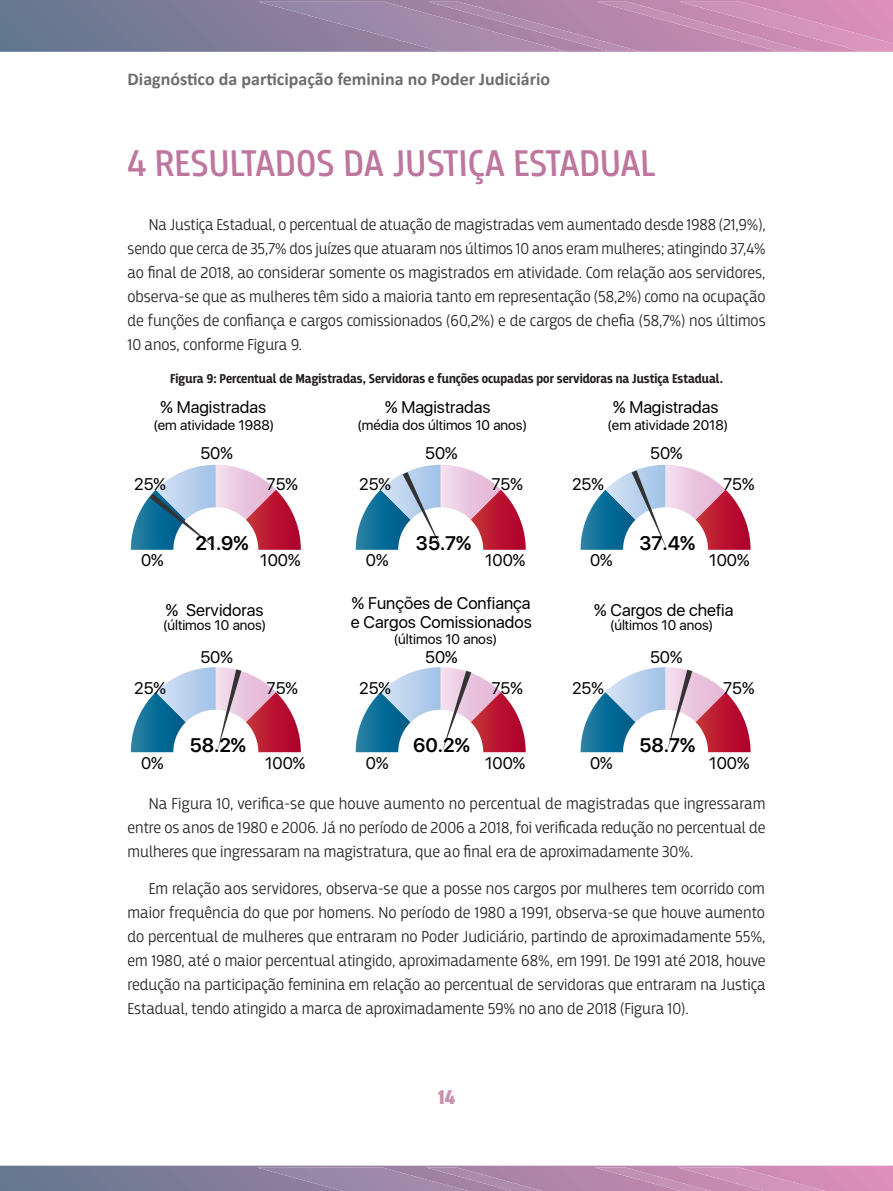
<style>
.page{position:relative;width:893px;height:1191px;background:#fff}
.page>*{position:absolute;margin:0;border:0;box-sizing:border-box;transform-origin:0 0}
.TT1{font:39px "Breakers";color:#bf769e}
.t1{font:900 21px "Breakers";color:#ca90af}
.t2{font:600 19.65px "SFUI Display";color:#000}
.t3{font:700 18px "Calibri";color:#6c6d70}
.t4{font:16.8px/18.1px "SFUI Display";color:#000}
.Texto{font:300 16.5px/24px "Breakers";color:#231f20;text-align:justify}
.t5{font:13.95px "SFUI Display";color:#000}
.FIGURA_Legenda{font:700 13.5px "Breakers";color:#231f20}
</style>
<div class="page">
<svg style="left:0;top:0;width:893px;height:52px;background:#7a7b96"></svg>
<svg style="left:259px;top:2px;width:634px;height:50px;background:#b38aae"></svg>
<svg style="left:0;top:1165px;width:893px;height:26px;background:#a588a9"></svg>
<svg style="left:131px;top:465px;width:170px;height:85px"></svg>
<svg style="left:356px;top:465px;width:170px;height:85px"></svg>
<svg style="left:581px;top:465px;width:170px;height:85px"></svg>
<svg style="left:131px;top:667px;width:170px;height:85px"></svg>
<svg style="left:356px;top:667px;width:170px;height:85px"></svg>
<svg style="left:581px;top:667px;width:170px;height:85px"></svg>
<p class="t3" style="left:128px;top:66px;width:424px">Diagnóstico da participação feminina no Poder Judiciário</p>
<p class="TT1" style="left:128px;top:141px;width:531px">4 RESULTADOS DA JUSTIÇA ESTADUAL</p>
<p class="Texto" style="left:128px;top:212px;width:640px;text-indent:21px">Na Justiça Estadual, o percentual de atuação de magistradas vem aumentado desde 1988 (21,9%), sendo que cerca de 35,7% dos juízes que atuaram nos últimos 10 anos eram mulheres; atingindo 37,4% ao final de 2018, ao considerar somente os magistrados em atividade. Com relação aos servidores, observa-se que as mulheres têm sido a maioria tanto em representação (58,2%) como na ocupação de funções de confiança e cargos comissionados (60,2%) e de cargos de chefia (58,7%) nos últimos 10 anos, conforme Figura 9.</p>
<p class="FIGURA_Legenda" style="left:170px;top:371px;width:554px">Figura 9: Percentual de Magistradas, Servidoras e funções ocupadas por servidoras na Justiça Estadual.</p>
<p class="t4" style="left:161px;top:398px;width:107px">% Magistradas</p>
<p class="t5" style="left:153px;top:414px;width:122px">(em atividade 1988)</p>
<p class="t4" style="left:385px;top:398px;width:107px">% Magistradas</p>
<p class="t5" style="left:357px;top:414px;width:171px">(média dos últimos 10 anos)</p>
<p class="t4" style="left:613px;top:398px;width:107px">% Magistradas</p>
<p class="t5" style="left:608px;top:414px;width:122px">(em atividade 2018)</p>
<p class="t4" style="left:200px;top:444px;width:34px">50%</p>
<p class="t4" style="left:425px;top:444px;width:34px">50%</p>
<p class="t4" style="left:650px;top:444px;width:34px">50%</p>
<p class="t4" style="left:134px;top:475px;width:33px">25%</p>
<p class="t4" style="left:267px;top:475px;width:33px">75%</p>
<p class="t4" style="left:359px;top:475px;width:33px">25%</p>
<p class="t4" style="left:491px;top:475px;width:33px">75%</p>
<p class="t4" style="left:572px;top:475px;width:33px">25%</p>
<p class="t4" style="left:723px;top:475px;width:33px">75%</p>
<p class="t4" style="left:141px;top:551px;width:24px">0%</p>
<p class="t2" style="left:195px;top:529px;width:55px">21.9%</p>
<p class="t2" style="left:416px;top:529px;width:57px">35.7%</p>
<p class="t2" style="left:639px;top:529px;width:57px">37.4%</p>
<p class="t4" style="left:260px;top:551px;width:42px">100%</p>
<p class="t4" style="left:366px;top:551px;width:24px">0%</p>
<p class="t4" style="left:485px;top:551px;width:42px">100%</p>
<p class="t4" style="left:590px;top:551px;width:24px">0%</p>
<p class="t4" style="left:709px;top:551px;width:42px">100%</p>
<p class="t4" style="left:166px;top:602px;width:99px">% Servidoras</p>
<p class="t4" style="left:351px;top:595px;width:183px">% Funções de Confiança e Cargos Comissionados</p>
<p class="t4" style="left:594px;top:601px;width:141px">% Cargos de chefia</p>
<p class="t5" style="left:163px;top:614px;width:105px">(últimos 10 anos)</p>
<p class="t5" style="left:610px;top:614px;width:105px">(últimos 10 anos)</p>
<p class="t5" style="left:394px;top:628px;width:105px">(últimos 10 anos)</p>
<p class="t4" style="left:134px;top:679px;width:33px">25%</p>
<p class="t4" style="left:141px;top:754px;width:24px">0%</p>
<p class="t4" style="left:200px;top:648px;width:34px">50%</p>
<p class="t4" style="left:267px;top:679px;width:33px">75%</p>
<p class="t4" style="left:359px;top:679px;width:33px">25%</p>
<p class="t4" style="left:425px;top:648px;width:34px">50%</p>
<p class="t4" style="left:491px;top:679px;width:33px">75%</p>
<p class="t4" style="left:572px;top:679px;width:33px">25%</p>
<p class="t4" style="left:650px;top:648px;width:34px">50%</p>
<p class="t4" style="left:723px;top:679px;width:33px">75%</p>
<p class="t2" style="left:190px;top:731px;width:58px">58.2%</p>
<p class="t2" style="left:413px;top:731px;width:58px">60.2%</p>
<p class="t2" style="left:639px;top:731px;width:57px">58.7%</p>
<p class="t4" style="left:265px;top:754px;width:42px">100%</p>
<p class="t4" style="left:366px;top:754px;width:24px">0%</p>
<p class="t4" style="left:485px;top:754px;width:42px">100%</p>
<p class="t4" style="left:590px;top:754px;width:24px">0%</p>
<p class="t4" style="left:709px;top:754px;width:42px">100%</p>
<p class="Texto" style="left:128px;top:791px;width:640px;text-indent:21px">Na Figura 10, verifica-se que houve aumento no percentual de magistradas que ingressaram entre os anos de 1980 e 2006. Já no período de 2006 a 2018, foi verificada redução no percentual de mulheres que ingressaram na magistratura, que ao final era de aproximadamente 30%.</p>
<p class="Texto" style="left:128px;top:876px;width:640px;text-indent:21px">Em relação aos servidores, observa-se que a posse nos cargos por mulheres tem ocorrido com maior frequência do que por homens. No período de 1980 a 1991, observa-se que houve aumento do percentual de mulheres que entraram no Poder Judiciário, partindo de aproximadamente 55%, em 1980, até o maior percentual atingido, aproximadamente 68%, em 1991. De 1991 até 2018, houve redução na participação feminina em relação ao percentual de servidoras que entraram na Justiça Estadual, tendo atingido a marca de aproximadamente 59% no ano de 2018 (Figura 10).</p>
<p class="t1" style="left:438px;top:1084px;width:19px">14</p>
</div>
